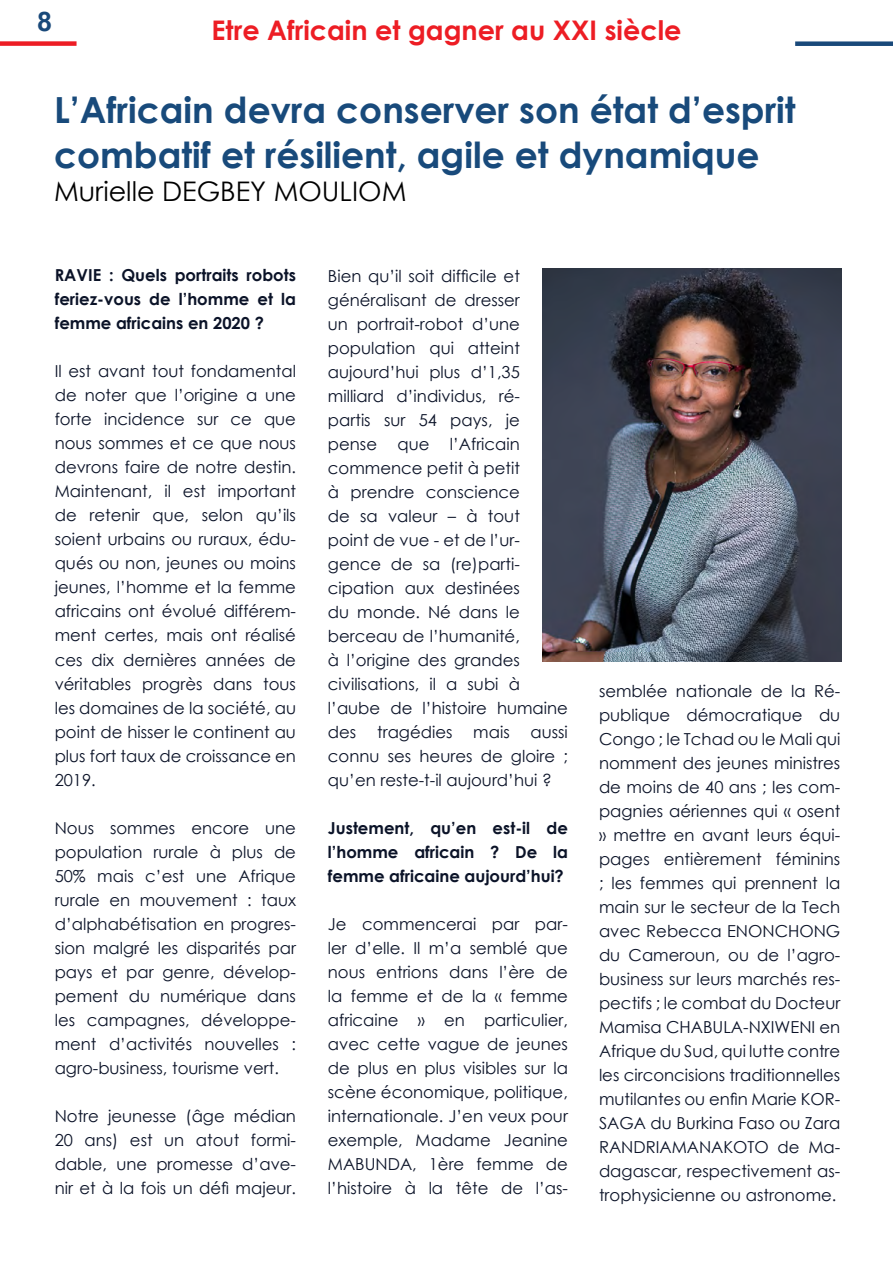
<style>
.page{position:relative;width:893px;height:1263px;background:#fff}
.page>*{position:absolute;margin:0;border:0;box-sizing:border-box;transform-origin:0 0}
.t1{font:700 36px/45px "Century Gothic";color:#184a7b}
.t2{font:700 27px "Century Gothic";color:#ed1d24}
.t3{font:27px "Century Gothic";color:#000}
.t4{font:700 27px "Arial";color:#19497a}
.t5{font:16.5px/24px "Century Gothic";color:#0b1328;text-align:justify}
.t6{font:700 16.5px/24px "Century Gothic";color:#0b1328;text-align:justify}
</style>
<div class="page">
<div style="left:0;top:41px;width:77px;height:5px;background:#ed1d24"></div>
<div style="left:795px;top:41px;width:98px;height:5px;background:#19497a"></div>
<img style="left:542px;top:269px;width:299px;height:392px">
<h2 class="t4" style="left:37px;top:4px;width:17px">8</h2>
<h2 class="t2" style="left:212px;top:10px;width:471px">Etre Africain et gagner au XXI siècle</h2>
<h1 class="t1" style="left:54px;top:86px;width:743px">L’Africain devra conserver son état d’esprit combatif et résilient, agile et dynamique</h1>
<h2 class="t3" style="left:54px;top:172px;width:354px">Murielle DEGBEY MOULIOM</h2>
<p class="t6" style="left:55px;top:263px;width:243px">RAVIE : Quels portraits robots feriez-vous de l’homme et la femme africains en 2020 ?</p>
<p class="t5" style="left:55px;top:359px;width:243px">Il est avant tout fondamental de noter que l’origine a une forte incidence sur ce que nous sommes et ce que nous devrons faire de notre destin.<br>Maintenant, il est important de retenir que, selon qu’ils soient urbains ou ruraux, édu&shy;qués ou non, jeunes ou moins jeunes, l’homme et la femme africains ont évolué différem&shy;ment certes, mais ont réalisé ces dix dernières années de véritables progrès dans tous les domaines de la société, au point de hisser le continent au plus fort taux de croissance en 2019.</p>
<p class="t5" style="left:55px;top:815px;width:243px">Nous sommes encore une population rurale à plus de 50% mais c’est une Afrique rurale en mouvement : taux d’alphabétisation en progres&shy;sion malgré les disparités par pays et par genre, dévelop&shy;pement du numérique dans les campagnes, développe&shy;ment d’activités nouvelles : agro-business, tourisme vert.</p>
<p class="t5" style="left:55px;top:1103px;width:243px">Notre jeunesse (âge médian 20 ans) est un atout formi&shy;dable, une promesse d’ave&shy;nir et à la fois un défi majeur.</p>
<p class="t5" style="left:328px;top:263px;width:242px;text-align:left">Bien qu’il soit difficile et généralisant de dresser<br>un portrait-robot d’une population qui atteint aujourd’hui plus d’1,35 milliard d’individus, ré-<br>partis sur 54 pays, je pense que l’Africain commence petit à petit<br>à prendre conscience<br>de sa valeur – à tout<br>point de vue - et de l’ur&shy;gence de sa (re)parti&shy;cipation aux destinées<br>du monde. Né dans le berceau de l’humanité,<br>à l’origine des grandes civilisations, il a subi à l’aube de l’histoire humaine des</p>
<p class="t5" style="left:377px;top:719px;width:77px">tragédies</p>
<p class="t5" style="left:473px;top:719px;width:38px">mais</p>
<p class="t5" style="left:328px;top:719px;width:242px;text-indent:203px">aussi connu ses heures de gloire ; qu’en reste-t-il aujourd’hui ?</p>
<p class="t6" style="left:328px;top:815px;width:242px">Justement, qu’en est-il de l’homme africain ? De la femme africaine aujourd’hui?</p>
<p class="t5" style="left:328px;top:912px;width:242px">Je commencerai par par&shy;ler d’elle. Il m’a semblé que nous entrions dans l’ère de la femme et de la « femme africaine » en particulier, avec cette vague de jeunes de plus en plus visibles sur la scène économique, politique, internationale. J’en veux pour exemple, Madame Jeanine MABUNDA, 1ère femme de l’histoire à la tête de l’as-</p>
<p class="t5" style="left:599px;top:678px;width:243px">semblée nationale de la Ré&shy;publique démocratique du Congo ; le Tchad ou le Mali qui nomment des jeunes ministres de moins de 40 ans ; les com&shy;pagnies aériennes qui « osent » mettre en avant leurs équi&shy;pages entièrement féminins ; les femmes qui prennent la main sur le secteur de la Tech avec Rebecca ENONCHONG du Cameroun, ou de l’agro&shy;business sur leurs marchés res&shy;pectifs ; le combat du Docteur Mamisa CHABULA-NXIWENI en Afrique du Sud, qui lutte contre les circoncisions traditionnelles mutilantes ou enfin Marie KOR-SAGA du Burkina Faso ou Zara RANDRIAMANAKOTO de Ma&shy;dagascar, respectivement as&shy;trophysicienne ou astronome.</p>
</div>
